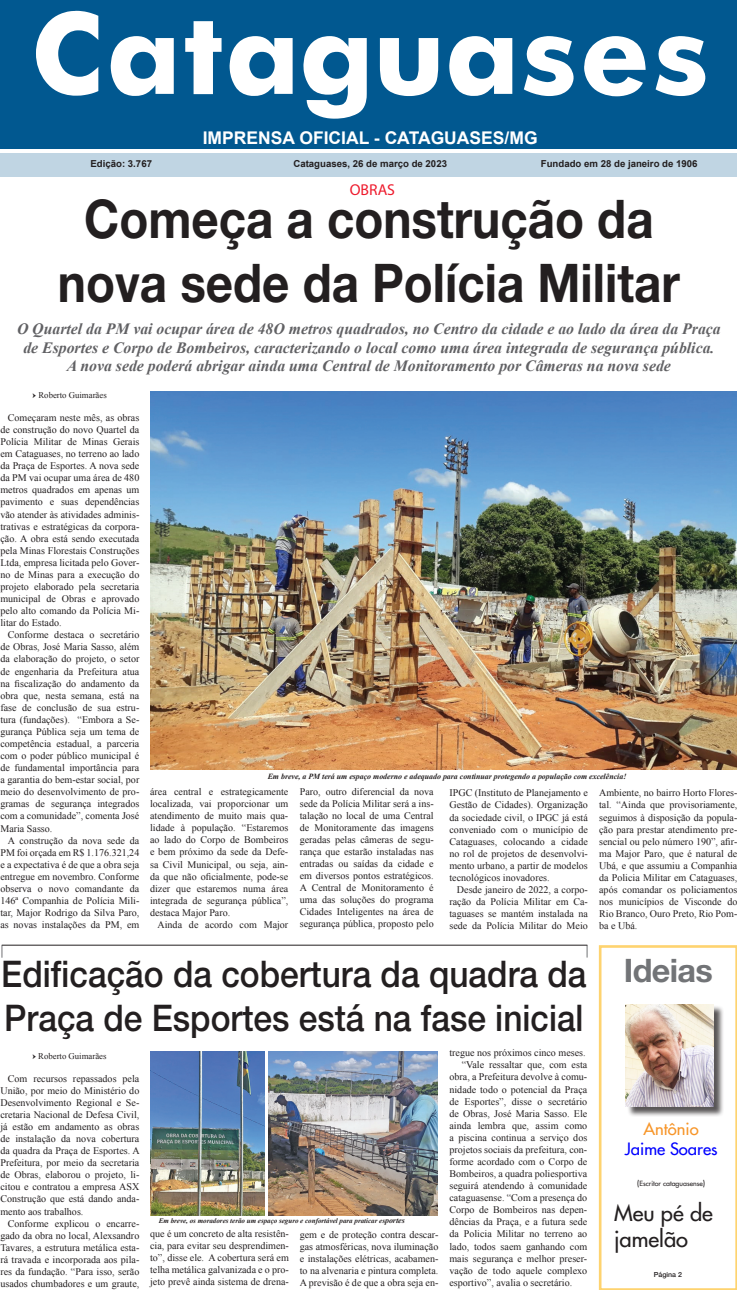
<style>
.page{position:relative;width:737px;height:1290px;background:#fff}
.page>*{position:absolute;margin:0;border:0;box-sizing:border-box;transform-origin:0 0}
.No_Spacing{font:700 127.75px "Futura";color:#fff}
.No_Spacing-2{font:700 53.38px "Helvetica Neue LT Std";color:#231f20;scale:.89 1}
.No_Spacing-3{font:500 36.75px/44.1px "Helvetica Neue LT Std";color:#231f20;scale:.91 1}
.No_Spacing-4{font:700 32.38px "Helvetica Neue LT Std";letter-spacing:-.02em;color:#727477}
.No_Spacing-5{font:500 21.88px "Futura";color:#231f20}
.No_Spacing-6{font:700 17.5px "Arial";color:#fff}
.No_Spacing-7{font:500 16.62px "Futura";color:#00f}
.No_Spacing-8{font:500 16.62px "Futura";color:#f79528}
.No_Spacing-9{font:italic 700 15.75px/18.9px "Times New Roman";color:#616164;text-align:center}
.No_Spacing-10{font:15.75px "Myriad Pro";color:#ee1b2d}
.No_Spacing-11{font:10.06px/12.1px "Times New Roman";color:#231f20;text-align:justify}
.No_Spacing-12{font:700 9.62px "Arial";color:#231f20}
.No_Spacing-13{font:8.75px "Times New Roman";color:#231f20}
.No_Spacing-14{font:italic 700 7.88px "Times New Roman";color:#231f20}
.No_Spacing-15{font:italic 700 7px "Times New Roman";color:#231f20}
.No_Spacing-16{font:500 7px "Futura";color:#231f20}
.No_Spacing-17{font:500 7px "Helvetica Neue LT Std";color:#231f20}
.s1{font-family:"Minion Pro";font-weight:700}
.s2{font-size:7.88px}
</style>
<div class="page">
<svg style="left:2px;top:946px;width:1px;height:12px"></svg>
<svg style="left:587px;top:945px;width:1px;height:12px"></svg>
<svg style="left:599px;top:945px;width:138px;height:345px"></svg>
<div style="left:0;top:0;width:737px;height:149px;background:#015890"></div>
<div style="left:0;top:153px;width:737px;height:23px;background:#c0d5e3"></div>
<img style="left:150px;top:391px;width:587px;height:378px">
<img style="left:268px;top:1051px;width:169px;height:164px">
<img style="left:150px;top:1051px;width:115px;height:164px">
<div style="left:627px;top:1005px;width:97px;height:112px;background:#231f20;opacity:.75"></div>
<img style="left:626px;top:1004px;width:87px;height:103px">
<hr style="left:2px;top:945px;width:585px;height:1px;background:#231f20">
<p class="No_Spacing" style="left:30px;top:-9px;width:683px">Cataguases</p>
<p class="No_Spacing-6" style="left:203px;top:126px;width:336px">IMPRENSA OFICIAL - CATAGUASES/MG</p>
<p class="No_Spacing-12" style="left:90px;top:157px;width:63px">Edição: 3.767</p>
<p class="No_Spacing-12" style="left:293px;top:157px;width:155px">Cataguases, 26 de março de 2023</p>
<p class="No_Spacing-12" style="left:541px;top:157px;width:158px">Fundado em 28 de janeiro de 1906</p>
<p class="No_Spacing-10" style="left:350px;top:180px;width:47px">OBRAS</p>
<p class="No_Spacing-2" style="left:84px;top:186px;width:641px">Começa a construção da</p>
<p class="No_Spacing-2" style="left:58px;top:250px;width:700px">nova sede da Polícia Militar</p>
<p class="No_Spacing-9" style="left:17px;top:318px;width:705px">O Quartel da PM vai ocupar área de 48O metros quadrados, no Centro da cidade e ao lado da área da Praça</p>
<p class="No_Spacing-9" style="left:23px;top:337px;width:692px">de Esportes e Corpo de Bombeiros, caracterizando o local como uma área integrada de segurança pública.<br>A nova sede poderá abrigar ainda uma Central de Monitoramento por Câmeras na nova sede</p>
<p class="No_Spacing-13" style="left:33px;top:389px;width:76px"><span class="s1">→</span> Roberto Guimarães</p>
<p class="No_Spacing-11" style="left:0;top:411px;width:140px;text-indent:7px">Começaram neste mês, as obras de construção do novo Quartel da Polícia Militar de Minas Gerais em Cataguases, no terreno ao lado da Praça de Esportes. A nova sede da PM vai ocupar uma área de 480 metros quadrados em apenas um pavimento e suas dependências vão atender às atividades adminis&shy;trativas e estratégicas da corpora&shy;ção. A obra está sendo executada pela Minas Florestais Construções Ltda, empresa licitada pelo Gover&shy;no de Minas para a execução do projeto elaborado pela secretaria municipal de Obras e aprovado pelo alto comando da Polícia Mi&shy;litar do Estado.</p>
<p class="No_Spacing-11" style="left:0;top:629px;width:140px;text-indent:7px">Conforme destaca o secretário de Obras, José Maria Sasso, além da elaboração do projeto, o setor de engenharia da Prefeitura atua na fiscalização do andamento da obra que, nesta semana, está na fase de conclusão de sua estru&shy;tura (fundações). “Embora a Se&shy;gurança Pública seja um tema de competência estadual, a parceria com o poder público municipal é de fundamental importância para a garantia do bem-estar social, por meio do desenvolvimento de pro&shy;gramas de segurança integrados com a comunidade”, comenta José Maria Sasso.</p>
<p class="No_Spacing-11" style="left:0;top:834px;width:140px;text-indent:7px">A construção da nova sede da PM foi orçada em R$ 1.176.321,24 e a expectativa é de que a obra seja entregue em novembro. Conforme observa o novo comandante da 146ª Companhia de Polícia Mili&shy;tar, Major Rodrigo da Silva Paro, as novas instalações da PM, em</p>
<p class="No_Spacing-14" style="left:268px;top:771px;width:360px">Em breve, a PM terá um espaço moderno e adequado para continuar protegendo a população com excelência!</p>
<p class="No_Spacing-11" style="left:150px;top:785px;width:140px">área central e estrategicamente localizada, vai proporcionar um atendimento de muito mais qua&shy;lidade à população. “Estaremos ao lado do Corpo de Bombeiros e bem próximo da sede da Defe&shy;sa Civil Municipal, ou seja, ain&shy;da que não oficialmente, pode-se dizer que estaremos numa área integrada de segurança pública”, destaca Major Paro.</p>
<p class="No_Spacing-11" style="left:157px;top:918px;width:132px">Ainda de acordo com Major</p>
<p class="No_Spacing-11" style="left:300px;top:785px;width:135px">Paro, outro diferencial da nova sede da Polícia Militar será a ins&shy;talação no local de uma Central de Monitoramente das imagens geradas pelas câmeras de segu&shy;rança que estarão instaladas nas entradas ou saídas da cidade e em diversos pontos estratégicos.<br>A Central de Monitoramento é uma das soluções do programa Cidades Inteligentes na área de segurança pública, proposto pelo</p>
<p class="No_Spacing-11" style="left:449px;top:787px;width:140px">IPGC (Instituto de Planejamento e Gestão de Cidades). Organização da sociedade civil, o IPGC já está conveniado com o município de Cataguases, colocando a cidade no rol de projetos de desenvolvi&shy;mento urbano, a partir de modelos tecnológicos inovadores.</p>
<p class="No_Spacing-11" style="left:449px;top:883px;width:140px;text-indent:7px">Desde janeiro de 2022, a corpo&shy;ração da Polícia Militar em Ca&shy;taguases se mantém instalada na sede da Polícia Militar do Meio</p>
<p class="No_Spacing-11" style="left:599px;top:787px;width:140px">Ambiente, no bairro Horto Flores&shy;tal. “Ainda que provisoriamente, seguimos à disposição da popula&shy;ção para prestar atendimento pre&shy;sencial ou pelo número 190”, afir&shy;ma Major Paro, que é natural de Ubá, e que assumiu a Companhia da Policia Militar em Cataguases, após comandar os policiamentos nos municípios de Visconde do Rio Branco, Ouro Preto, Rio Pom&shy;ba e Ubá.</p>
<p class="No_Spacing-3" style="left:1px;top:952px;width:644px">Edificação da cobertura da quadra da<br>Praça de Esportes está na fase inicial</p>
<p class="No_Spacing-13" style="left:33px;top:1050px;width:75px"><span class="s1">→</span> Roberto Guimarães</p>
<p class="No_Spacing-11" style="left:449px;top:1047px;width:138px">tregue nos próximos cinco meses.</p>
<p class="No_Spacing-11" style="left:449px;top:1059px;width:139px;text-indent:12px">“Vale ressaltar que, com esta obra, a Prefeitura devolve à comu&shy;nidade todo o potencial da Praça de Esportes”, disse o secretário de Obras, José Maria Sasso. Ele ainda lembra que, assim como a piscina continua a serviço dos projetos sociais da prefeitura, con&shy;forme acordado com o Corpo de Bombeiros, a quadra poliesportiva seguirá atendendo à comunidade cataguasense. “Com a presença do Corpo de Bombeiros nas depen&shy;dências da Praça, e a futura sede da Policia Militar no terreno ao lado, todos saem ganhando com mais segurança e melhor preser&shy;vação de todo aquele complexo esportivo”, avalia o secretário.</p>
<p class="No_Spacing-11" style="left:0;top:1072px;width:141px;text-indent:7px">Com recursos repassados pela União, por meio do Ministério do Desenvolvimento Regional e Se&shy;cretaria Nacional de Defesa Civil, já estão em andamento as obras de instalação da nova cobertura da quadra da Praça de Esportes. A Prefeitura, por meio da secretaria de Obras, elaborou o projeto, li&shy;citou e contratou a empresa ASX Construção que está dando anda&shy;mento aos trabalhos.</p>
<p class="No_Spacing-11" style="left:0;top:1217px;width:140px;text-indent:7px">Conforme explicou o encarre&shy;gado da obra no local, Alexsandro Tavares, a estrutura metálica esta&shy;rá travada e incorporada aos pila&shy;res da fundação. “Para isso, serão usados chumbadores e um graute,</p>
<p class="No_Spacing-15" style="left:159px;top:1215px;width:247px">Em breve, os moradores terão um espaço seguro e confortável para praticar es<span class="s2">portes</span></p>
<p class="No_Spacing-11" style="left:150px;top:1227px;width:140px">que é um concreto de alta resistên&shy;cia, para evitar seu desprendimen&shy;to”, disse ele. A cobertura será em telha metálica galvanizada e o pro&shy;jeto prevê ainda sistema de drena-</p>
<p class="No_Spacing-11" style="left:300px;top:1228px;width:140px">gem e de proteção contra descar&shy;gas atmosféricas, nova iluminação e instalações elétricas, acabamen&shy;to na alvenaria e pintura completa.<br>A previsão é de que a obra seja en-</p>
<p class="No_Spacing-4" style="left:624px;top:951px;width:90px">Ideias</p>
<p class="No_Spacing-8" style="left:643px;top:1119px;width:57px">Antônio</p>
<p class="No_Spacing-7" style="left:625px;top:1139px;width:94px">Jaime Soares</p>
<p class="No_Spacing-16" style="left:637px;top:1179px;width:69px"><span class="s2">(</span>Escritor cataguasense<span class="s2">)</span></p>
<p class="No_Spacing-5" style="left:614px;top:1199px;width:100px">Meu pé de</p>
<p class="No_Spacing-5" style="left:614px;top:1225px;width:76px">jamelão</p>
<p class="No_Spacing-17" style="left:654px;top:1270px;width:30px">Página 2</p>
</div>
